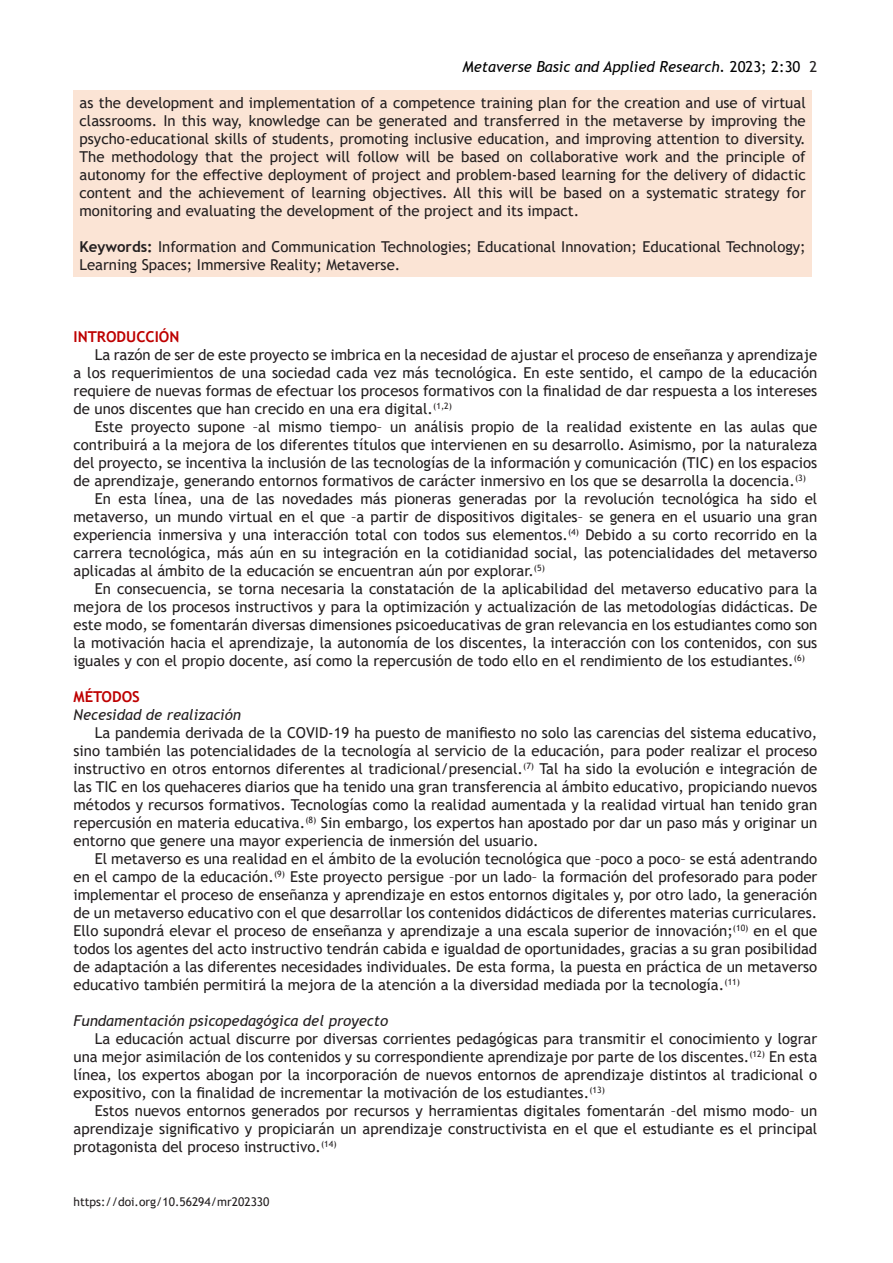
<style>
.page{position:relative;width:893px;height:1263px;background:#fff}
.page>*{position:absolute;margin:0;border:0;box-sizing:border-box;transform-origin:0 0}
.t1{font:15px/18px "Trebuchet MS";color:#231f20;text-align:justify}
.t2{font:italic 15px "Trebuchet MS";color:#231f20}
.t3{font:italic 15px "Trebuchet MS";color:#000}
.t4{font:700 15px "Trebuchet MS";color:#be0000}
.t5{font:12px "Trebuchet MS";color:#231f20}
.s1{font-style:normal}
.s2{font-style:normal;color:#231f20}
.s3{font-weight:700}
</style>
<div class="page">
<div style="left:74px;top:90px;width:738px;height:186px;background:#fbe4d5"></div>
<p class="t3" style="left:462px;top:58px;width:356px">Metaverse Basic and Applied Research. <span class="s1">2023; 2:30</span> <span class="s2">2</span></p>
<p class="t1" style="left:80px;top:94px;width:728px">as the development and implementation of a competence training plan for the creation and use of virtual classrooms. In this way, knowledge can be generated and transferred in the metaverse by improving the psycho-educational skills of students, promoting inclusive education, and improving attention to diversity.<br>The methodology that the project will follow will be based on collaborative work and the principle of autonomy for the effective deployment of project and problem-based learning for the delivery of didactic content and the achievement of learning objectives. All this will be based on a systematic strategy for monitoring and evaluating the development of the project and its impact.</p>
<p class="t1" style="left:80px;top:238px;width:728px"><span class="s3">Keywords:</span> Information and Communication Technologies; Educational Innovation; Educational Technology;<br>Learning Spaces; Immersive Reality; Metaverse.</p>
<p class="t4" style="left:74px;top:327px;width:107px">INTRODUCCIÓN</p>
<p class="t1" style="left:74px;top:346px;width:745px;text-indent:21px">La razón de ser de este proyecto se imbrica en la necesidad de ajustar el proceso de enseñanza y aprendizaje a los requerimientos de una sociedad cada vez más tecnológica. En este sentido, el campo de la educación requiere de nuevas formas de efectuar los procesos formativos con la finalidad de dar respuesta a los intereses de unos discentes que han crecido en una era digital.<sup>(1,2)</sup></p>
<p class="t1" style="left:74px;top:418px;width:745px;text-indent:21px">Este proyecto supone –al mismo tiempo– un análisis propio de la realidad existente en las aulas que contribuirá a la mejora de los diferentes títulos que intervienen en su desarrollo. Asimismo, por la naturaleza del proyecto, se incentiva la inclusión de las tecnologías de la información y comunicación (TIC) en los espacios de aprendizaje, generando entornos formativos de carácter inmersivo en los que se desarrolla la docencia.<sup>(3)</sup></p>
<p class="t1" style="left:74px;top:490px;width:745px;text-indent:21px">En esta línea, una de las novedades más pioneras generadas por la revolución tecnológica ha sido el metaverso, un mundo virtual en el que –a partir de dispositivos digitales– se genera en el usuario una gran experiencia inmersiva y una interacción total con todos sus elementos.<sup>(4)</sup> Debido a su corto recorrido en la carrera tecnológica, más aún en su integración en la cotidianidad social, las potencialidades del metaverso aplicadas al ámbito de la educación se encuentran aún por explorar.<sup>(5)</sup></p>
<p class="t1" style="left:74px;top:580px;width:745px;text-indent:21px">En consecuencia, se torna necesaria la constatación de la aplicabilidad del metaverso educativo para la mejora de los procesos instructivos y para la optimización y actualización de las metodologías didácticas. De este modo, se fomentarán diversas dimensiones psicoeducativas de gran relevancia en los estudiantes como son la motivación hacia el aprendizaje, la autonomía de los discentes, la interacción con los contenidos, con sus iguales y con el propio docente, así como la repercusión de todo ello en el rendimiento de los estudiantes.<sup>(6)</sup></p>
<p class="t4" style="left:74px;top:687px;width:68px">MÉTODOS</p>
<p class="t2" style="left:74px;top:706px;width:169px">Necesidad de realización</p>
<p class="t1" style="left:74px;top:724px;width:745px;text-indent:21px">La pandemia derivada de la COVID-19 ha puesto de manifiesto no solo las carencias del sistema educativo, sino también las potencialidades de la tecnología al servicio de la educación, para poder realizar el proceso instructivo en otros entornos diferentes al tradicional/presencial.<sup>(7)</sup> Tal ha sido la evolución e integración de las TIC en los quehaceres diarios que ha tenido una gran transferencia al ámbito educativo, propiciando nuevos métodos y recursos formativos. Tecnologías como la realidad aumentada y la realidad virtual han tenido gran repercusión en materia educativa.<sup>(8)</sup> Sin embargo, los expertos han apostado por dar un paso más y originar un entorno que genere una mayor experiencia de inmersión del usuario.</p>
<p class="t1" style="left:74px;top:850px;width:745px;text-indent:21px">El metaverso es una realidad en el ámbito de la evolución tecnológica que –poco a poco– se está adentrando en el campo de la educación.<sup>(9)</sup> Este proyecto persigue –por un lado– la formación del profesorado para poder implementar el proceso de enseñanza y aprendizaje en estos entornos digitales y, por otro lado, la generación de un metaverso educativo con el que desarrollar los contenidos didácticos de diferentes materias curriculares.<br>Ello supondrá elevar el proceso de enseñanza y aprendizaje a una escala superior de innovación;<sup>(10)</sup> en el que todos los agentes del acto instructivo tendrán cabida e igualdad de oportunidades, gracias a su gran posibilidad de adaptación a las diferentes necesidades individuales. De esta forma, la puesta en práctica de un metaverso educativo también permitirá la mejora de la atención a la diversidad mediada por la tecnología.<sup>(11)</sup></p>
<p class="t2" style="left:74px;top:1012px;width:316px">Fundamentación psicopedagógica del proyecto</p>
<p class="t1" style="left:74px;top:1030px;width:745px;text-indent:21px">La educación actual discurre por diversas corrientes pedagógicas para transmitir el conocimiento y lograr una mejor asimilación de los contenidos y su correspondiente aprendizaje por parte de los discentes.<sup>(12)</sup> En esta línea, los expertos abogan por la incorporación de nuevos entornos de aprendizaje distintos al tradicional o expositivo, con la finalidad de incrementar la motivación de los estudiantes.<sup>(13)</sup></p>
<p class="t1" style="left:74px;top:1102px;width:745px;text-indent:21px">Estos nuevos entornos generados por recursos y herramientas digitales fomentarán –del mismo modo– un aprendizaje significativo y propiciarán un aprendizaje constructivista en el que el estudiante es el principal protagonista del proceso instructivo.<sup>(14)</sup></p>
<p class="t5" style="left:74px;top:1194px;width:198px">https://doi.org/10.56294/mr202330</p>
</div>
